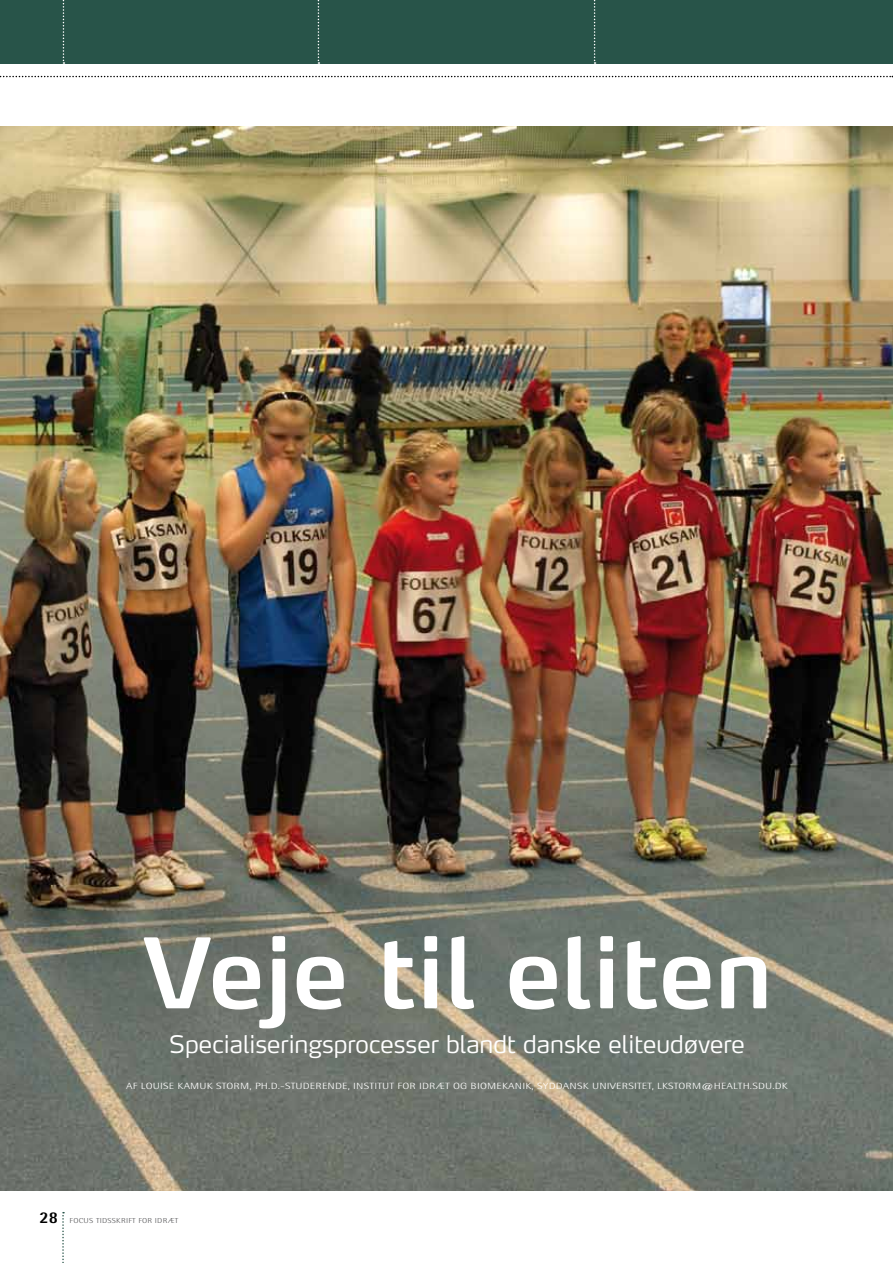
<style>
.page{position:relative;width:893px;height:1263px;background:#fff}
.page>*{position:absolute;margin:0;border:0;box-sizing:border-box;transform-origin:0 0}
.t1{font:600 96px "Max";color:#fff}
.t2{font:300 24px "Max";color:#fff}
.t3{font:800 16.5px "Rotis Semi Sans Std";color:#000}
.t4{font:300 9px "Rotis Semi Sans Std";letter-spacing:.015em;color:#fff;scale:1.33 1}
.t5{font:300 7.2px "Rotis Semi Sans Std";letter-spacing:.025em;color:#58585a;scale:1.25 1}
</style>
<div class="page">
<svg style="left:0;top:76px;width:893px;height:1px"></svg>
<svg style="left:62px;top:1212px;width:2px;height:51px"></svg>
<div style="left:0;top:0;width:893px;height:64px;background:#285449"></div>
<svg style="left:318px;top:0;width:1px;height:64px"></svg>
<svg style="left:594px;top:0;width:2px;height:64px"></svg>
<svg style="left:63px;top:0;width:1px;height:64px"></svg>
<img style="left:0;top:126px;width:893px;height:1065px">
<h1 class="t1" style="left:142px;top:912px;width:632px">Veje til eliten</h1>
<h2 class="t2" style="left:169px;top:1029px;width:577px">Specialiseringsprocesser blandt danske eliteudøvere</h2>
<p class="t4" style="left:126px;top:1081px;width:20px">AF LOUIS</p>
<p class="t4" style="left:169px;top:1081px;width:46px">E KAMUK STOR</p>
<p class="t4" style="left:240px;top:1081px;width:40px">M, PH.D.-STUD</p>
<p class="t4" style="left:310px;top:1081px;width:46px">ERENDE, INSTITUT</p>
<p class="t4" style="left:398px;top:1081px;width:6px">FOR</p>
<p class="t4" style="left:419px;top:1081px;width:9px">IDRÆT</p>
<p class="t4" style="left:453px;top:1081px;width:78px">OG BIOMEKANIK, SYDDA</p>
<p class="t4" style="left:570px;top:1081px;width:44px">NSK UNIVERSIT</p>
<p class="t4" style="left:642px;top:1081px;width:17px">ET, LKSTOR</p>
<p class="t4" style="left:692px;top:1081px;width:51px">M@HEALTH.SDU</p>
<p class="t4" style="left:772px;top:1081px;width:8px">.DK</p>
<h3 class="t3" style="left:40px;top:1207px;width:20px">28</h3>
<p class="t5" style="left:70px;top:1217px;width:88px">FOCUS TIDSSKRIFT FOR IDRÆT</p>
</div>
